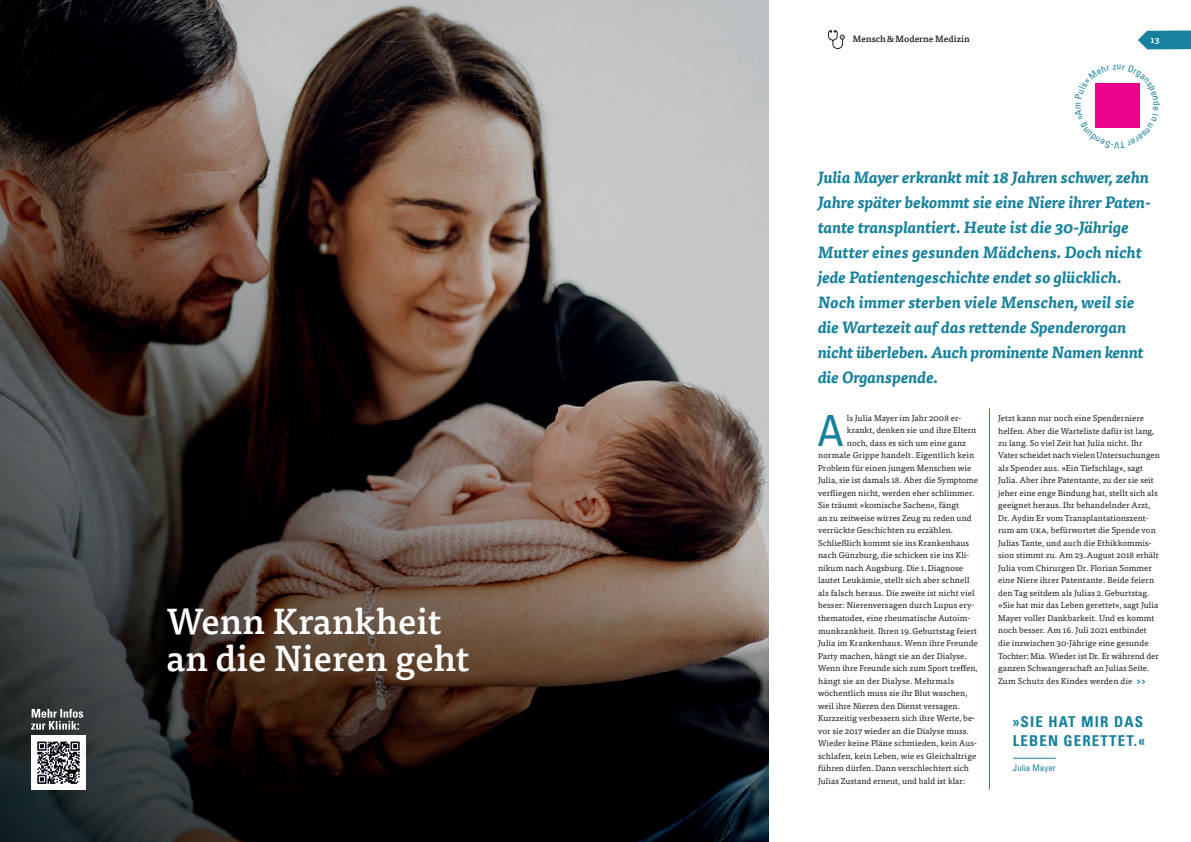
<style>
.page{position:relative;width:1191px;height:842px;background:#fff}
.page>*{position:absolute;margin:0;border:0;box-sizing:border-box;transform-origin:0 0}
.t1{font:condensed 43.1px "Univers Com 57";color:#17819d}
.t2{font:500 36px/36.5px "Tisa OT";color:#fff}
.t3{font:italic 700 16px/25px "Tisa OT";color:#17819d}
.t4{font:15px/18.8px "Univers Com 67 Bold Cond";letter-spacing:.075em;color:#17819d}
.t5{font:500 9px "Tisa OT";color:#231f20}
.t6{font:condensed 9px "Univers Com 57";color:#17819d}
.t7{font:500 9px "Tisa OT";color:#fff}
.t8{font:8.5px/12.5px "Tisa OT";letter-spacing:.005em;color:#231f20}
.s1{font-weight:700;color:#17819d}
</style>
<div class="page">
<svg style="left:828px;top:30px;width:16px;height:19px"></svg>
<img style="left:0;top:0;width:558px;height:737px">
<img style="left:558px;top:0;width:210px;height:842px">
<img style="left:0;top:737px;width:35px;height:105px">
<img style="left:70px;top:737px;width:489px;height:105px">
<img style="left:35px;top:790px;width:35px;height:52px">
<svg style="left:1138px;top:30px;width:53px;height:19px"></svg>
<hr style="left:989px;top:408px;width:1px;height:381px;background:#17819d">
<hr style="left:1012px;top:758px;width:43px;height:1px;background:#17819d">
<img style="left:31px;top:735px;width:54px;height:54px">
<svg style="left:31px;top:709px;width:52px;height:21px"></svg>
<div style="left:1095px;top:83px;width:45px;height:45px;background:#ed028c"></div>
<h2 class="t2" style="left:166px;top:604px;width:304px">Wenn Krankheit an die Nieren geht</h2>
<p class="t5" style="left:852px;top:33px;width:118px">Mensch &amp; Moderne Medizin</p>
<p class="t7" style="left:1150px;top:34px;width:10px">13</p>
<p class="t3" style="left:818px;top:166px;width:334px">Julia Mayer erkrankt mit 18 Jahren schwer, zehn Jahre später bekommt sie eine Niere ihrer Paten&shy;tante transplantiert. Heute ist die 30-Jährige Mutter eines gesunden Mädchens. Doch nicht jede Patientengeschichte endet so glücklich.<br>Noch immer sterben viele Menschen, weil sie die Wartezeit auf das rettende Spenderorgan nicht überleben. Auch prominente Namen kennt die Organspende.</p>
<h1 class="t1" style="left:817px;top:403px;width:28px">A</h1>
<p class="t8" style="left:847px;top:412px;width:116px">ls Julia Mayer im Jahr 2008 er-</p>
<p class="t8" style="left:847px;top:424px;width:131px">krankt, denken sie und ihre Eltern</p>
<p class="t8" style="left:847px;top:437px;width:121px">noch, dass es sich um eine ganz</p>
<p class="t8" style="left:818px;top:449px;width:158px">normale Grippe handelt. Eigentlich kein</p>
<p class="t8" style="left:818px;top:462px;width:155px">Problem für einen jungen Menschen wie</p>
<p class="t8" style="left:818px;top:474px;width:162px">Julia, sie ist damals 18. Aber die Symptome</p>
<p class="t8" style="left:818px;top:487px;width:158px">verfliegen nicht, werden eher schlimmer.</p>
<p class="t8" style="left:818px;top:499px;width:142px">Sie träumt »komische Sachen«, fängt</p>
<p class="t8" style="left:818px;top:512px;width:155px">an zu zeitweise wirres Zeug zu reden und</p>
<p class="t8" style="left:818px;top:524px;width:137px">verrückte Geschichten zu erzählen.</p>
<p class="t8" style="left:818px;top:537px;width:153px">Schließlich kommt sie ins Krankenhaus</p>
<p class="t8" style="left:818px;top:549px;width:153px">nach Günzburg, die schicken sie ins Kli-</p>
<p class="t8" style="left:818px;top:562px;width:146px">nikum nach Augsburg. Die 1. Diagnose</p>
<p class="t8" style="left:818px;top:574px;width:153px">lautet Leukämie, stellt sich aber schnell</p>
<p class="t8" style="left:818px;top:587px;width:158px">als falsch heraus. Die zweite ist nicht viel</p>
<p class="t8" style="left:818px;top:599px;width:158px">besser: Nierenversagen durch Lupus ery-</p>
<p class="t8" style="left:818px;top:612px;width:154px">thematodes, eine rheumatische Autoim-</p>
<p class="t8" style="left:818px;top:624px;width:160px">munkrankheit. Ihren 19. Geburtstag feiert</p>
<p class="t8" style="left:818px;top:637px;width:161px">Julia im Krankenhaus. Wenn ihre Freunde</p>
<p class="t8" style="left:818px;top:649px;width:150px">Party machen, hängt sie an der Dialyse.</p>
<p class="t8" style="left:818px;top:662px;width:161px">Wenn ihre Freunde sich zum Sport treffen,</p>
<p class="t8" style="left:818px;top:674px;width:137px">hängt sie an der Dialyse. Mehrmals</p>
<p class="t8" style="left:818px;top:687px;width:151px">wöchentlich muss sie ihr Blut waschen,</p>
<p class="t8" style="left:818px;top:699px;width:144px">weil ihre Nieren den Dienst versagen.</p>
<p class="t8" style="left:818px;top:712px;width:159px">Kurzzeitig verbessern sich ihre Werte, be-</p>
<p class="t8" style="left:818px;top:724px;width:152px">vor sie 2017 wieder an die Dialyse muss.</p>
<p class="t8" style="left:818px;top:737px;width:160px">Wieder keine Pläne schmieden, kein Aus-</p>
<p class="t8" style="left:818px;top:749px;width:160px">schlafen, kein Leben, wie es Gleichaltrige</p>
<p class="t8" style="left:818px;top:762px;width:152px">führen dürfen. Dann verschlechtert sich</p>
<p class="t8" style="left:818px;top:774px;width:149px">Julias Zustand erneut, und bald ist klar:</p>
<p class="t8" style="left:998px;top:412px;width:163px">Jetzt kann nur noch eine Spenderniere helfen. Aber die Warteliste dafür ist lang, zu lang. So viel Zeit hat Julia nicht. Ihr Vater scheidet nach vielen Untersuchungen als Spender aus. »Ein Tiefschlag«, sagt Julia. Aber ihre Patentante, zu der sie seit jeher eine enge Bindung hat, stellt sich als geeignet heraus. Ihr behandelnder Arzt, Dr. Aydin Er vom Transplantationszent&shy;rum am uka, befürwortet die Spende von Julias Tante, und auch die Ethikkommis&shy;sion stimmt zu. Am 23. August 2018 erhält Julia vom Chirurgen Dr. Florian Sommer eine Niere ihrer Patentante. Beide feiern den Tag seitdem als Julias 2. Geburtstag. »Sie hat mir das Leben gerettet«, sagt Julia Mayer voller Dankbarkeit. Und es kommt noch besser. Am 16. Juli 2021 entbindet die inzwischen 30-Jährige eine gesunde Tochter: Mia. Wieder ist Dr. Er während der ganzen Schwangerschaft an Julias Seite.<br>Zum Schutz des Kindes werden die <span class="s1">&gt;&gt;</span></p>
<h3 class="t4" style="left:1012px;top:712px;width:134px">»SIE HAT MIR DAS<br>LEBEN GERETTET.«</h3>
<p class="t6" style="left:1012px;top:762px;width:44px">Julia Mayer</p>
</div>
